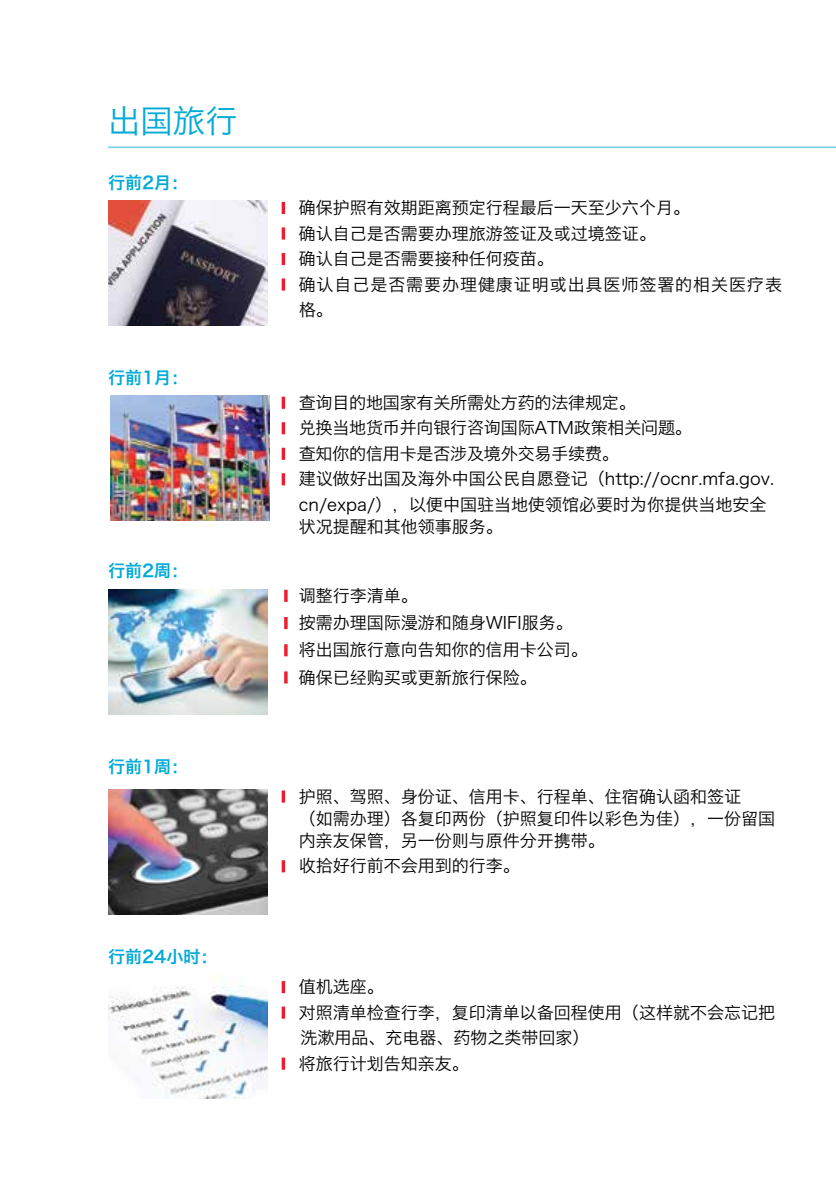
<style>
.page{position:relative;width:836px;height:1196px;background:#fff}
.page>*{position:absolute;margin:0;border:0;box-sizing:border-box;transform-origin:0 0}
.t1{font:32.2px "Hiragino Sans GB W3";color:#00aad7}
.t2{font:17px/25.6px "Hiragino Sans GB W3";color:#000}
.t3{font:17px "Hiragino Sans GB W6";color:#00aad7}
</style>
<div class="page">
<hr style="left:108px;top:146px;width:727px;height:2px;background:#7bd0e6">
<svg style="left:281px;top:202px;width:4px;height:12px"></svg>
<svg style="left:281px;top:227px;width:4px;height:12px"></svg>
<svg style="left:281px;top:253px;width:4px;height:12px"></svg>
<svg style="left:281px;top:278px;width:4px;height:12px"></svg>
<svg style="left:281px;top:396px;width:4px;height:13px"></svg>
<svg style="left:281px;top:422px;width:4px;height:12px"></svg>
<svg style="left:281px;top:447px;width:4px;height:13px"></svg>
<svg style="left:281px;top:473px;width:4px;height:12px"></svg>
<svg style="left:284px;top:589px;width:3px;height:12px"></svg>
<svg style="left:284px;top:617px;width:3px;height:12px"></svg>
<svg style="left:284px;top:644px;width:3px;height:12px"></svg>
<svg style="left:284px;top:671px;width:3px;height:12px"></svg>
<svg style="left:281px;top:790px;width:4px;height:12px"></svg>
<svg style="left:281px;top:860px;width:4px;height:12px"></svg>
<svg style="left:281px;top:981px;width:4px;height:11px"></svg>
<svg style="left:281px;top:1006px;width:4px;height:12px"></svg>
<svg style="left:281px;top:1057px;width:4px;height:12px"></svg>
<img style="left:108px;top:200px;width:159px;height:125px">
<img style="left:110px;top:395px;width:159px;height:125px">
<img style="left:108px;top:589px;width:159px;height:125px">
<img style="left:108px;top:789px;width:159px;height:125px">
<img style="left:108px;top:974px;width:159px;height:123px">
<h1 class="t1" style="left:108px;top:101px;width:131px">出国旅行</h1>
<p class="t3" style="left:108px;top:172px;width:82px">行前2月：</p>
<p class="t3" style="left:108px;top:366px;width:82px">行前1月：</p>
<p class="t3" style="left:108px;top:559px;width:82px">行前2周：</p>
<p class="t3" style="left:108px;top:755px;width:82px">行前1周：</p>
<p class="t3" style="left:108px;top:945px;width:111px">行前24小时：</p>
<p class="t2" style="left:298px;top:194px;width:484px">确保护照有效期距离预定行程最后一天至少六个月。<br>确认自己是否需要办理旅游签证及或过境签证。<br>确认自己是否需要接种任何疫苗。<br>确认自己是否需要办理健康证明或出具医师签署的相关医疗表格。</p>
<p class="t2" style="left:298px;top:389px;width:476px">查询目的地国家有关所需处方药的法律规定。<br>兑换当地货币并向银行咨询国际ATM政策相关问题。<br>查知你的信用卡是否涉及境外交易手续费。<br>建议做好出国及海外中国公民自愿登记（http://ocnr.mfa.gov. cn/expa/），以便中国驻当地使领馆必要时为你提供当地安全</p>
<p class="t2" style="left:298px;top:513px;width:205px">状况提醒和其他领事服务。</p>
<p class="t2" style="left:298px;top:581px;width:291px;line-height:27.2px">调整行李清单。<br>按需办理国际漫游和随身WIFI服务。将出国旅行意向告知你的信用卡公司。确保已经购买或更新旅行保险。</p>
<p class="t2" style="left:298px;top:784px;width:478px;line-height:22px">护照、驾照、身份证、信用卡、行程单、住宿确认函和签证<br>（如需办理）各复印两份（护照复印件以彩色为佳），一份留国内亲友保管，另一份则与原件分开携带。</p>
<p class="t2" style="left:298px;top:852px;width:223px">收拾好行前不会用到的行李。</p>
<p class="t2" style="left:298px;top:973px;width:478px">值机选座。<br>对照清单检查行李，复印清单以备回程使用（这样就不会忘记把洗漱用品、充电器、药物之类带回家）<br>将旅行计划告知亲友。</p>
</div>
